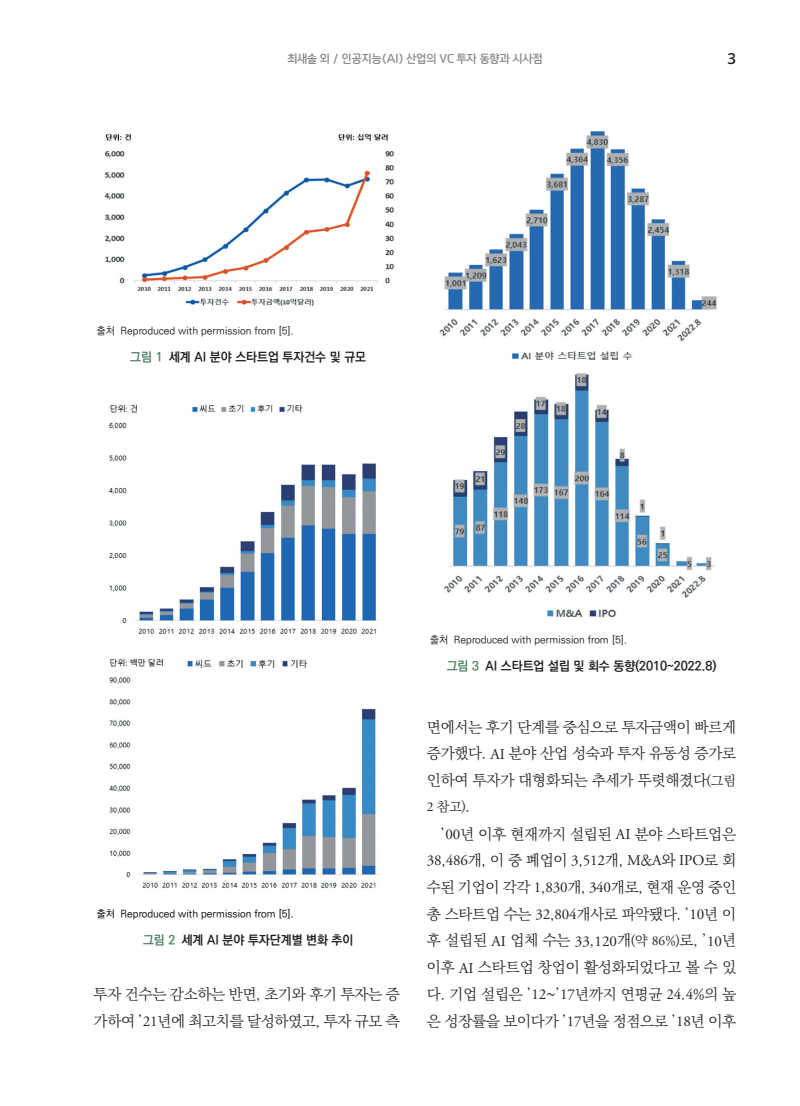
<style>
.page{position:relative;width:800px;height:1106px;background:#fff}
.page>*{position:absolute;margin:0;border:0;box-sizing:border-box;transform-origin:0 0}
._2단본문{font:300 15px/26.7px "Ko Pub Batang";letter-spacing:-.02em;color:#231f20;text-align:justify}
.t1{font:600 15px "Open Sans";color:#231f20}
.t2{font:300 13.5px "Ko Pub Batang";color:#231f20}
.캡션{font:700 12.75px "Ko Pub Dotum";color:#231f20}
.t3{font:10.95px "paybooc OTF Bold";color:#848689}
.캡션출처{font:500 10.2px "Ko Pub Dotum";color:#231f20}
.캡션출처-2{font:500 10.2px "Ko Pub Dotum";color:#000}
.s1{color:#4f8465}
.s2{font-family:"Adobe Garamond Pro";font-weight:400}
.s3{font-size:13.5px}
.s4{font-size:15px}
.s5{font-family:"Adobe Garamond Pro";font-weight:400;font-size:13.5px}
</style>
<div class="page">
<img style="left:104px;top:134px;width:290px;height:172px">
<img style="left:108px;top:404px;width:272px;height:230px">
<img style="left:109px;top:658px;width:270px;height:230px">
<img style="left:439px;top:131px;width:278px;height:229px">
<img style="left:444px;top:373px;width:270px;height:244px">
<p class="t3" style="left:287px;top:52px;width:257px">최새솔 외 / 인공지능(AI) 산업의 VC 투자 동향과 시사점</p>
<p class="t1" style="left:727px;top:48px;width:10px">3</p>
<p class="캡션출처" style="left:97px;top:326px;width:198px">출처 Reproduced with permission from [5].</p>
<p class="캡션" style="left:130px;top:350px;width:237px"><span class="s1">그림 1</span> 세계 AI 분야 스타트업 투자건수 및 규모</p>
<p class="캡션출처-2" style="left:97px;top:909px;width:198px">출처 Reproduced with permission from [5].</p>
<p class="캡션" style="left:143px;top:934px;width:212px"><span class="s1">그림 2</span> 세계 AI 분야 투자단계별 변화 추이</p>
<p class="_2단본문" style="left:94px;top:981px;width:308px">투자 건수는 감소하는 반면, 초기와 후기 투자는 증 가하여 ’<span class="s2">21</span>년에 최고치를 달성하였고, 투자 규모 측</p>
<p class="캡션출처" style="left:430px;top:635px;width:198px">출처 Reproduced with permission from [5].</p>
<p class="캡션" style="left:446px;top:660px;width:271px"><span class="s1">그림 3</span> AI 스타트업 설립 및 회수 동향(2010~2022.8)</p>
<p class="_2단본문" style="left:427px;top:714px;width:310px">면에서는 후기 단계를 중심으로 투자금액이 빠르게 증가했다. <span class="s2">AI</span> 분야 산업 성숙과 투자 유동성 증가로 인하여 투자가 대형화되는 추세가 뚜렷해졌다<span class="s3">(그림</span></p>
<p class="t2" style="left:427px;top:800px;width:45px"><span class="s2">2</span> 참고)<span class="s4">.</span></p>
<p class="_2단본문" style="left:427px;top:821px;width:310px;text-indent:14px">’<span class="s2">00</span>년 이후 현재까지 설립된 <span class="s2">AI</span> 분야 스타트업은 <span class="s2">38</span>,<span class="s2">486</span>개, 이 중 폐업이 <span class="s2">3</span>,<span class="s2">512</span>개, <span class="s2">M</span>&amp;<span class="s2">A</span>와 <span class="s2">IPO</span>로 회 수된 기업이 각각 <span class="s2">1</span>,<span class="s2">830</span>개, <span class="s2">340</span>개로, 현재 운영 중인 총 스타트업 수는 <span class="s2">32</span>,<span class="s2">804</span>개사로 파악됐다. ’<span class="s2">10</span>년 이 후 설립된 <span class="s2">AI</span> 업체 수는 <span class="s2">33</span>,<span class="s2">120</span>개<span class="s3">(약</span> <span class="s5">86</span><span class="s3">%)</span>로, ’<span class="s2">10</span>년 이후 <span class="s2">AI</span> 스타트업 창업이 활성화되었다고 볼 수 있 다. 기업 설립은 ’<span class="s2">12</span>~’<span class="s2">17</span>년까지 연평균 <span class="s2">24</span>.<span class="s2">4</span>%의 높 은 성장률을 보이다가 ’<span class="s2">17</span>년을 정점으로 ’<span class="s2">18</span>년 이후</p>
</div>
